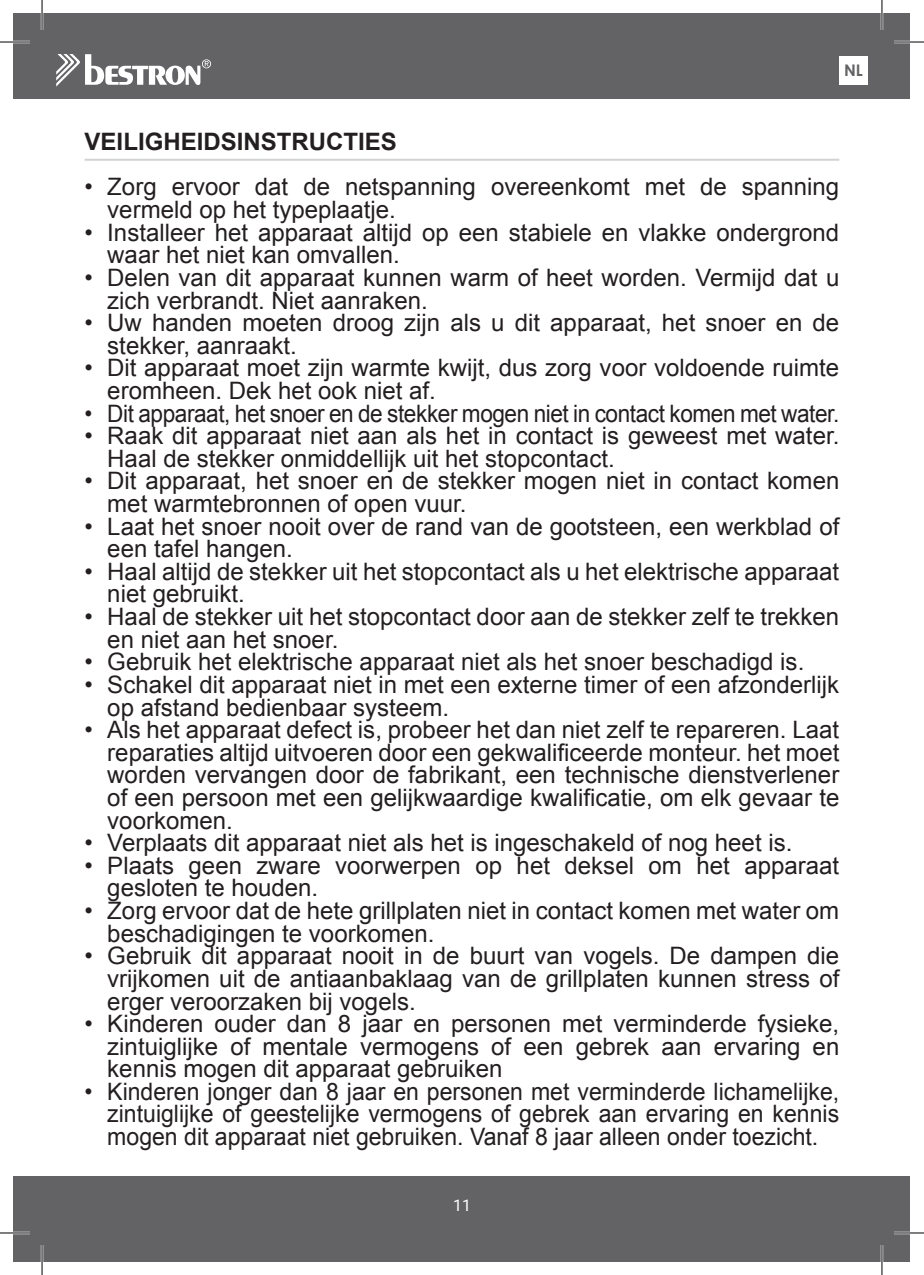
<style>
.page{position:relative;width:924px;height:1275px;background:#fff}
.page>*{position:absolute;margin:0;border:0;box-sizing:border-box;transform-origin:0 0}
.t1{font:24px/22.6px "Arial";color:#231f20}
.t2{font:24px/22.6px "Arial";color:#231f20;text-align:justify;scale:.96 1}
.t3{font:24px "Arial";letter-spacing:-.02em;color:#231f20;scale:.94 1}
.t4{font:700 24px "Arial";color:#231f20}
.t5{font:16px "Roboto";color:#fff}
.t6{font:700 16px "Century Gothic";color:#636366}
</style>
<div class="page">
<hr style="left:85px;top:159px;width:754px;height:2px;background:#d1d2d4">
<div style="left:14px;top:14px;width:895px;height:85px;background:#636366"></div>
<div style="left:14px;top:1176px;width:895px;height:85px;background:#636366"></div>
<svg style="left:56px;top:54px;width:155px;height:33px"></svg>
<div style="left:839px;top:56px;width:28px;height:29px;background:#fff"></div>
<hr style="left:0;top:41px;width:30px;height:2px;background:#fff">
<hr style="left:893px;top:41px;width:30px;height:2px;background:#fff">
<hr style="left:0;top:1231px;width:30px;height:3px;background:#fff">
<hr style="left:893px;top:1231px;width:30px;height:3px;background:#fff">
<hr style="left:41px;top:0;width:2px;height:30px;background:#fff">
<hr style="left:41px;top:1245px;width:2px;height:30px;background:#fff">
<hr style="left:880px;top:0;width:2px;height:30px;background:#fff">
<hr style="left:880px;top:1245px;width:2px;height:30px;background:#fff">
<hr style="left:0;top:42px;width:30px;height:1px;background:#000">
<hr style="left:893px;top:42px;width:30px;height:1px;background:#000">
<hr style="left:0;top:1232px;width:30px;height:1px;background:#000">
<hr style="left:893px;top:1232px;width:30px;height:1px;background:#000">
<hr style="left:42px;top:0;width:1px;height:30px;background:#000">
<hr style="left:42px;top:1245px;width:1px;height:30px;background:#000">
<hr style="left:881px;top:0;width:1px;height:30px;background:#000">
<hr style="left:881px;top:1245px;width:1px;height:30px;background:#000">
<p class="t6" style="left:843px;top:58px;width:20px">NL</p>
<p class="t4" style="left:85px;top:126px;width:314px">VEILIGHEIDSINSTRUCTIES</p>
<p class="t1" style="left:107px;top:176px;width:733px;text-indent:-23px">• Zorg ervoor dat de netspanning overeenkomt met de spanning vermeld op het typeplaatje.</p>
<p class="t1" style="left:107px;top:221px;width:733px;text-indent:-23px">• Installeer het apparaat altijd op een stabiele en vlakke ondergrond waar het niet kan omvallen.</p>
<p class="t1" style="left:107px;top:266px;width:733px;text-indent:-23px">• Delen van dit apparaat kunnen warm of heet worden. Vermijd dat u zich verbrandt. Niet aanraken.</p>
<p class="t1" style="left:107px;top:312px;width:733px;text-indent:-23px">• Uw handen moeten droog zijn als u dit apparaat, het snoer en de stekker, aanraakt.</p>
<p class="t1" style="left:107px;top:357px;width:733px;text-indent:-23px">• Dit apparaat moet zijn warmte kwijt, dus zorg voor voldoende ruimte eromheen. Dek het ook niet af.</p>
<p class="t3" style="left:85px;top:397px;width:804px">• Dit apparaat, het snoer en de stekker mogen niet in contact komen met water.</p>
<p class="t1" style="left:107px;top:425px;width:733px;text-indent:-23px">• Raak dit apparaat niet aan als het in contact is geweest met water.<br>Haal de stekker onmiddellijk uit het stopcontact.</p>
<p class="t1" style="left:107px;top:470px;width:733px;text-indent:-23px">• Dit apparaat, het snoer en de stekker mogen niet in contact komen met warmtebronnen of open vuur.</p>
<p class="t1" style="left:107px;top:515px;width:733px;text-indent:-23px">• Laat het snoer nooit over de rand van de gootsteen, een werkblad of een tafel hangen.</p>
<p class="t1" style="left:107px;top:560px;width:733px;text-indent:-23px">• Haal altijd de stekker uit het stopcontact als u het elektrische apparaat niet gebruikt.</p>
<p class="t1" style="left:107px;top:605px;width:733px;text-indent:-23px">• Haal de stekker uit het stopcontact door aan de stekker zelf te trekken en niet aan het snoer.</p>
<p class="t1" style="left:85px;top:651px;width:721px">• Gebruik het elektrische apparaat niet als het snoer beschadigd is.</p>
<p class="t1" style="left:107px;top:673px;width:733px;text-indent:-23px">• Schakel dit apparaat niet in met een externe timer of een afzonderlijk op afstand bedienbaar systeem.</p>
<p class="t1" style="left:107px;top:718px;width:733px;text-align:justify;text-indent:-23px">• Als het apparaat defect is, probeer het dan niet zelf te repareren. Laat reparaties altijd uitvoeren door een gekwalificeerde monteur. het moet worden vervangen door de fabrikant, een technische dienstverlener of een persoon met een gelijkwaardige kwalificatie, om elk gevaar te voorkomen.</p>
<p class="t1" style="left:85px;top:831px;width:709px">• Verplaats dit apparaat niet als het is ingeschakeld of nog heet is.</p>
<p class="t1" style="left:107px;top:854px;width:733px;text-indent:-23px">• Plaats geen zware voorwerpen op het deksel om het apparaat gesloten te houden.</p>
<p class="t1" style="left:107px;top:899px;width:733px;text-indent:-23px">• Zorg ervoor dat de hete grillplaten niet in contact komen met water om beschadigingen te voorkomen.</p>
<p class="t1" style="left:107px;top:944px;width:733px;text-align:justify;text-indent:-23px">• Gebruik dit apparaat nooit in de buurt van vogels. De dampen die vrijkomen uit de antiaanbaklaag van de grillplaten kunnen stress of erger veroorzaken bij vogels.</p>
<p class="t1" style="left:107px;top:1012px;width:733px;text-align:justify;text-indent:-23px">• Kinderen ouder dan 8 jaar en personen met verminderde fysieke, zintuiglijke of mentale vermogens of een gebrek aan ervaring en kennis mogen dit apparaat gebruiken</p>
<p class="t2" style="left:107px;top:1080px;width:763px;text-indent:-23px">• Kinderen jonger dan 8 jaar en personen met verminderde lichamelijke, zintuiglijke of geestelijke vermogens of gebrek aan ervaring en kennis mogen dit apparaat niet gebruiken. Vanaf 8 jaar alleen onder toezicht.</p>
<p class="t5" style="left:453px;top:1193px;width:19px">11</p>
</div>
